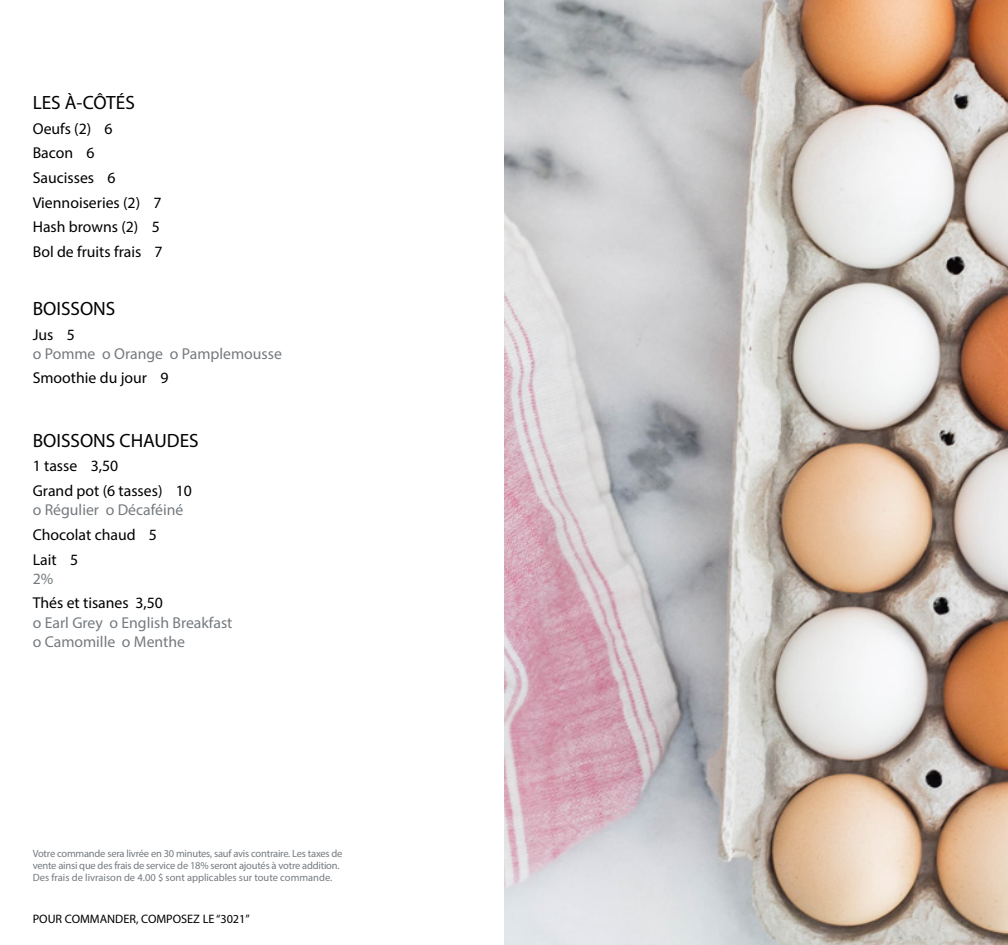
<style>
.page{position:relative;width:1008px;height:945px;background:#fff}
.page>*{position:absolute;margin:0;border:0;box-sizing:border-box;transform-origin:0 0}
.t1{font:19.25px "Myriad Pro";color:#000}
.t2{font:15.75px/24.7px "Myriad Pro";color:#000}
.t3{font:15.75px/19.2px "Myriad Pro";color:#757a7f}
.t4{font:12.25px "Myriad Pro";color:#000}
.t5{font:10.5px/12.2px "Myriad Pro";letter-spacing:-.02em;color:#757a7f}
</style>
<div class="page">
<img style="left:505px;top:0;width:503px;height:945px">
<h1 class="t1" style="left:33px;top:91px;width:104px">LES À-CÔTÉS</h1>
<h2 class="t2" style="left:33px;top:116px;width:131px">Oeufs (2) 6<br>Bacon 6<br>Saucisses 6<br>Viennoiseries (2) 7<br>Hash browns (2) 5<br>Bol de fruits frais 7</h2>
<h1 class="t1" style="left:33px;top:297px;width:84px">BOISSONS</h1>
<h2 class="t2" style="left:33px;top:322px;width:44px">Jus 5</h2>
<h2 class="t3" style="left:33px;top:344px;width:251px">o Pomme o Orange o Pamplemousse</h2>
<h2 class="t2" style="left:33px;top:366px;width:137px">Smoothie du jour 9</h2>
<h1 class="t1" style="left:33px;top:428px;width:167px">BOISSONS CHAUDES</h1>
<h2 class="t2" style="left:33px;top:453px;width:161px">1 tasse 3,50<br>Grand pot (6 tasses) 10</h2>
<h2 class="t3" style="left:33px;top:500px;width:152px">o Régulier o Décaféiné</h2>
<h2 class="t2" style="left:33px;top:522px;width:126px">Chocolat chaud 5<br>Lait 5</h2>
<h2 class="t3" style="left:33px;top:569px;width:22px">2%</h2>
<h2 class="t2" style="left:33px;top:591px;width:132px">Thés et tisanes 3,50</h2>
<h2 class="t3" style="left:33px;top:613px;width:201px">o Earl Grey o English Breakfast o Camomille o Menthe</h2>
<p class="t5" style="left:33px;top:847px;width:311px">Votre commande sera livrée en 30 minutes, sauf avis contraire. Les taxes de vente ainsi que des frais de service de 18% seront ajoutés à votre addition.<br>Des frais de livraison de 4.00 $ sont applicables sur toute commande.</p>
<p class="t4" style="left:33px;top:911px;width:219px">POUR COMMANDER, COMPOSEZ LE “3021”</p>
</div>
